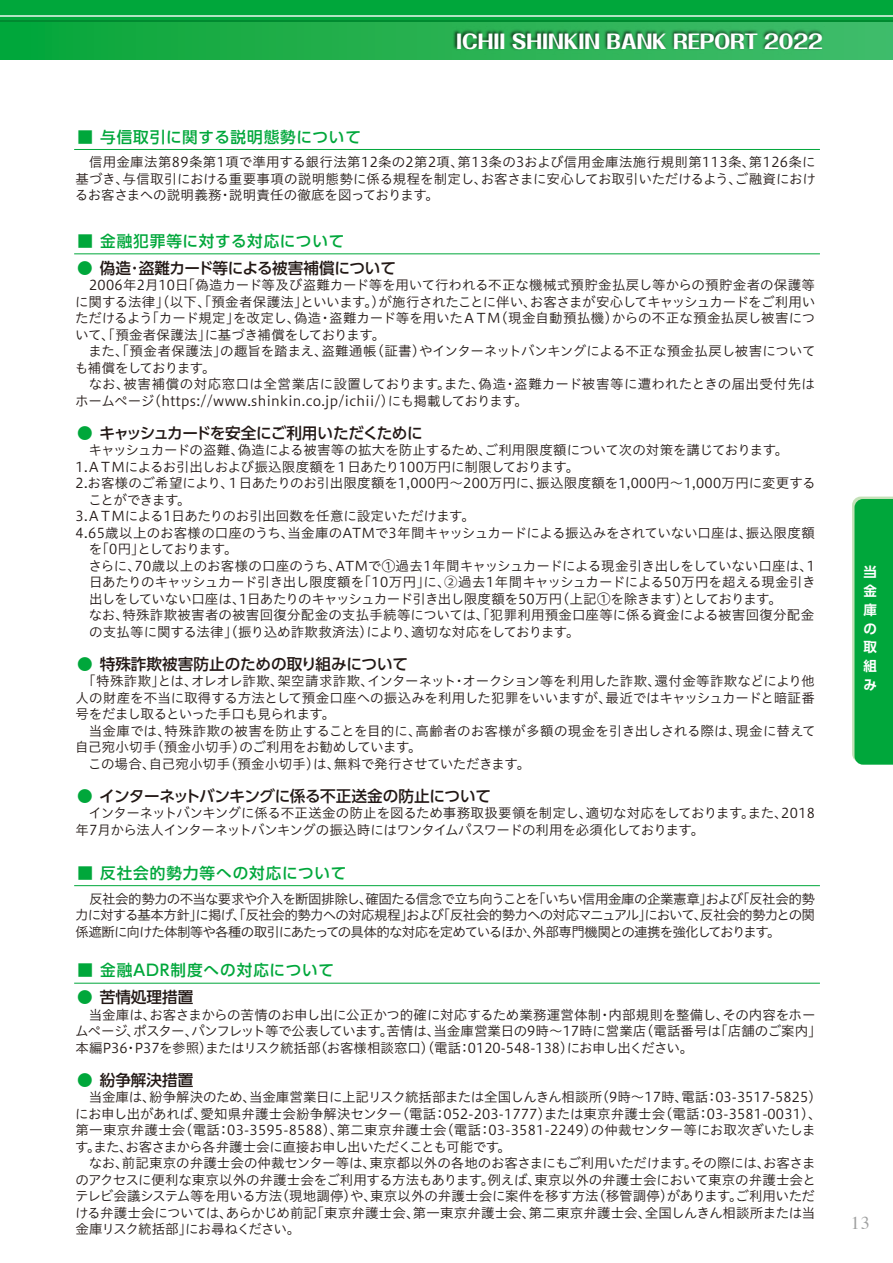
<style>
.page{position:relative;width:893px;height:1263px;background:#fff}
.page>*{position:absolute;margin:0;border:0;box-sizing:border-box;transform-origin:0 0}
.t1{font:800 19.2px "Folk Pro";color:#fff}
.t2{font:18px "Times";color:#9fa0a0}
.t3{font:500 15.6px "UD Shin Go Pro";letter-spacing:-.02em;color:#221815}
.t4{font:500 15.6px "UD Shin Go Pro";letter-spacing:.055em;color:#00a73b}
.t5{font:500 15.6px "UD Shin Go Pro";color:#221815}
.t6{font:13.5px/16.5px "Hiragino UD Sans Std N W3";letter-spacing:-.01em;color:#221815;text-align:justify}
.t7{font:13.5px "Hiragino UD Sans Std N W3";letter-spacing:.015em;color:#221815}
.t8{font:13.5px/16.5px "Hiragino UD Sans Std N W3";letter-spacing:-.03em;color:#221815}
.t9{font:13.5px "Hiragino UD Sans Std N W3";letter-spacing:.01em;color:#221815}
.t10{font:13.5px "Hiragino UD Sans Std N W3";letter-spacing:.02em;color:#221815}
.t11{font:13.5px "Hiragino UD Sans Std N W3";letter-spacing:-.04em;color:#221815}
.t12{font:13.5px "Hiragino UD Sans Std N W3";letter-spacing:-.045em;color:#221815}
.t13{font:13.5px "Hiragino UD Sans Std N W3";letter-spacing:.03em;color:#221815}
.t14{font:13.5px "Hiragino UD Sans Std N W3";letter-spacing:-.065em;color:#221815}
.t15{font:13.5px "Hiragino UD Sans Std N W3";letter-spacing:-.06em;color:#221815}
.t16{font:13.5px "Hiragino UD Sans Std N W3";letter-spacing:-.05em;color:#221815}
.t17{font:700 13.5px/18.8px "UD Shin Go Pro De";color:#fff;text-align:justify}
.s1{color:#00a73b}
.s2{font-family:"Koz Go Pr 6 N"}
</style>
<div class="page">
<svg style="left:852px;top:497px;width:41px;height:268px;background:#0eab44"></svg>
<div style="left:0;top:0;width:893px;height:59px;background:#00a73b"></div>
<hr style="left:0;top:16px;width:893px;height:1px;background:#fff">
<svg style="left:0;top:21px;width:893px;height:2px;background:#129d40"></svg>
<div style="left:0;top:23px;width:893px;height:36px;background:linear-gradient(to right,#09a639,#43bc6b)"></div>
<img style="left:451px;top:26px;width:374px;height:30px">
<hr style="left:74px;top:149px;width:746px;height:1px;background:#00a73b">
<hr style="left:74px;top:983px;width:746px;height:1px;background:#00a73b">
<hr style="left:74px;top:885px;width:746px;height:1px;background:#00a73b">
<hr style="left:74px;top:253px;width:746px;height:1px;background:#00a73b">
<p class="t1" style="left:456px;top:25px;width:368px">ICHII SHINKIN BANK REPORT 2022</p>
<p class="t4" style="left:77px;top:124px;width:285px">■ 与信取引に関する説明態勢について</p>
<p class="t6" style="left:75px;top:153px;width:742px;text-indent:14px">信用金庫法第89条第1項で準用する銀行法第12条の2第2項、第13条の3および信用金庫法施行規則第113条、第126条に基づき、与信取引における重要事項の説明態勢に係る規程を制定し、お客さまに安心してお取引いただけるよう、ご融資におけるお客さまへの説明義務・説明責任の徹底を図っております。</p>
<p class="t4" style="left:77px;top:228px;width:269px">■ 金融犯罪等に対する対応について</p>
<p class="t3" style="left:77px;top:255px;width:320px"><span class="s1">●</span> 偽造･盗難カード等による被害補償について</p>
<p class="t6" style="left:89px;top:276px;width:727px">2006年2月10日「偽造カード等及び盗難カード等を用いて行われる不正な機械式預貯金払戻し等からの預貯金者の保護等</p>
<p class="t6" style="left:75px;top:293px;width:741px">に関する法律」（以下、「預金者保護法」といいます。）が施行されたことに伴い、お客さまが安心してキャッシュカードをご利用い</p>
<p class="t6" style="left:75px;top:309px;width:742px">ただけるよう「カード規定」を改定し、偽造･盗難カード等を用いたＡＴＭ（現金自動預払機）からの不正な預金払戻し被害につ</p>
<p class="t6" style="left:75px;top:326px;width:312px">いて、「預金者保護法」に基づき補償をしております。</p>
<p class="t6" style="left:89px;top:342px;width:729px">また、「預金者保護法」の趣旨を踏まえ、盗難通帳（証書）やインターネットバンキングによる不正な預金払戻し被害について</p>
<p class="t15" style="left:75px;top:357px;width:142px">も補償をしております。</p>
<p class="t13" style="left:89px;top:374px;width:728px">なお、被害補償の対応窓口は全営業店に設置しております。また、偽造･盗難カード被害等に遭われたときの届出受付先は</p>
<p class="t10" style="left:75px;top:390px;width:454px">ホームページ（https://www.shinkin.co.jp/ichii/）にも掲載しております。</p>
<p class="t3" style="left:77px;top:420px;width:347px"><span class="s1">●</span> キャッシュカードを安全にご利用いただくために</p>
<p class="t6" style="left:89px;top:441px;width:701px">キャッシュカードの盗難、偽造による被害等の拡大を防止するため、ご利用限度額について次の対策を講じております。</p>
<p class="t11" style="left:76px;top:456px;width:505px">1.ＡＴＭによるお引出しおよび振込限度額を１日あたり100万円に制限しております。</p>
<p class="t9" style="left:76px;top:473px;width:742px">2.お客様のご希望により、１日あたりのお引出限度額を1,000円～200万円に、振込限度額を1,000円～1,000万円に変更する</p>
<p class="t16" style="left:76px;top:489px;width:117px">　ことができます。</p>
<p class="t6" style="left:76px;top:507px;width:401px">3.ＡＴＭによる1日あたりのお引出回数を任意に設定いただけます。</p>
<p class="t6" style="left:76px;top:524px;width:741px">4.65歳以上のお客様の口座のうち、当金庫のATMで3年間キャッシュカードによる振込みをされていない口座は、振込限度額</p>
<p class="t14" style="left:76px;top:539px;width:164px">　を「0円」としております。</p>
<p class="t6" style="left:88px;top:557px;width:728px">さらに、70歳以上のお客様の口座のうち、ATMで①過去1年間キャッシュカードによる現金引き出しをしていない口座は、1</p>
<p class="t6" style="left:76px;top:573px;width:742px">　日あたりのキャッシュカード引き出し限度額を「10万円」に、<span class="s2">②</span>過去1年間キャッシュカードによる50万円を超える現金引き</p>
<p class="t12" style="left:76px;top:588px;width:708px">　出しをしていない口座は、1日あたりのキャッシュカード引き出し限度額を50万円（上記①を除きます）としております。</p>
<p class="t7" style="left:89px;top:605px;width:727px">なお、特殊詐欺被害者の被害回復分配金の支払手続等については、「犯罪利用預金口座等に係る資金による被害回復分配金</p>
<p class="t6" style="left:76px;top:623px;width:506px">　の支払等に関する法律」（振り込め詐欺救済法）により、適切な対応をしております。</p>
<p class="t5" style="left:77px;top:651px;width:333px"><span class="s1">●</span> 特殊詐欺被害防止のための取り組みについて</p>
<p class="t6" style="left:82px;top:672px;width:734px">「特殊詐欺」とは、オレオレ詐欺、架空請求詐欺、インターネット・オークション等を利用した詐欺、還付金等詐欺などにより他</p>
<p class="t6" style="left:76px;top:689px;width:741px">人の財産を不当に取得する方法として預金口座への振込みを利用した犯罪をいいますが、最近ではキャッシュカードと暗証番</p>
<p class="t8" style="left:76px;top:705px;width:261px">号をだまし取るといった手口も見られます。</p>
<p class="t7" style="left:89px;top:720px;width:728px">当金庫では、特殊詐欺の被害を防止することを目的に、高齢者のお客様が多額の現金を引き出しされる際は、現金に替えて</p>
<p class="t6" style="left:75px;top:738px;width:348px">自己宛小切手（預金小切手）のご利用をお勧めしています。</p>
<p class="t6" style="left:88px;top:755px;width:443px">この場合、自己宛小切手（預金小切手）は、無料で発行させていただきます。</p>
<p class="t3" style="left:77px;top:783px;width:416px"><span class="s1">●</span> インターネットバンキングに係る不正送金の防止について</p>
<p class="t8" style="left:76px;top:804px;width:741px;text-indent:13px">インターネットバンキングに係る不正送金の防止を図るため事務取扱要領を制定し、適切な対応をしております。また、2018年7月から法人インターネットバンキングの振込時にはワンタイムパスワードの利用を必須化しております。</p>
<p class="t4" style="left:77px;top:860px;width:271px">■ 反社会的勢力等への対応について</p>
<p class="t6" style="left:75px;top:889px;width:741px;text-indent:14px">反社会的勢力の不当な要求や介入を断固排除し、確固たる信念で立ち向うことを「いちい信用金庫の企業憲章」および「反社会的勢力に対する基本方針」に掲げ、「反社会的勢力への対応規程」および「反社会的勢力への対応マニュアル」において、反社会的勢力との関係遮断に向けた体制等や各種の取引にあたっての具体的な対応を定めているほか、外部専門機関との連携を強化しております。</p>
<p class="t4" style="left:77px;top:958px;width:258px">■ 金融ＡＤＲ制度への対応について</p>
<p class="t3" style="left:77px;top:984px;width:118px"><span class="s1">●</span> 苦情処理措置</p>
<p class="t6" style="left:75px;top:1005px;width:748px;text-align:left;text-indent:14px">当金庫は、お客さまからの苦情のお申し出に公正かつ的確に対応するため業務運営体制・内部規則を整備し、その内容をホームページ、ポスター、パンフレット等で公表しています。苦情は、当金庫営業日の9時～17時に営業店（電話番号は「店舗のご案内」本編P36・P37を参照）またはリスク統括部（お客様相談窓口）（電話：0120-548-138）にお申し出ください。</p>
<p class="t3" style="left:77px;top:1067px;width:118px"><span class="s1">●</span> 紛争解決措置</p>
<p class="t6" style="left:89px;top:1088px;width:735px">当金庫は、紛争解決のため、当金庫営業日に上記リスク統括部または全国しんきん相談所（9時～17時、電話：03-3517-5825）</p>
<p class="t7" style="left:75px;top:1103px;width:748px">にお申し出があれば、愛知県弁護士会紛争解決センター（電話：052-203-1777）または東京弁護士会（電話：03-3581-0031）、</p>
<p class="t10" style="left:76px;top:1120px;width:742px">第一東京弁護士会（電話：03-3595-8588)、第二東京弁護士会（電話：03-3581-2249）の仲裁センター等にお取次ぎいたしま</p>
<p class="t11" style="left:75px;top:1136px;width:437px">す。また、お客さまから各弁護士会に直接お申し出いただくことも可能です。</p>
<p class="t6" style="left:89px;top:1154px;width:728px">なお、前記東京の弁護士会の仲裁センター等は、東京都以外の各地のお客さまにもご利用いただけます。その際には、お客さま</p>
<p class="t6" style="left:75px;top:1170px;width:742px">のアクセスに便利な東京以外の弁護士会をご利用する方法もあります。例えば、東京以外の弁護士会において東京の弁護士会と</p>
<p class="t6" style="left:75px;top:1187px;width:742px">テレビ会議システム等を用いる方法（現地調停）や、東京以外の弁護士会に案件を移す方法（移管調停）があります。ご利用いただ</p>
<p class="t9" style="left:75px;top:1202px;width:742px">ける弁護士会については、あらかじめ前記「東京弁護士会、第一東京弁護士会、第二東京弁護士会、全国しんきん相談所または当</p>
<p class="t14" style="left:76px;top:1219px;width:226px">金庫リスク統括部」にお尋ねください。</p>
<p class="t17" style="left:864px;top:562px;width:15px">当金庫の取組み</p>
<p class="t2" style="left:851px;top:1206px;width:20px">13</p>
</div>
